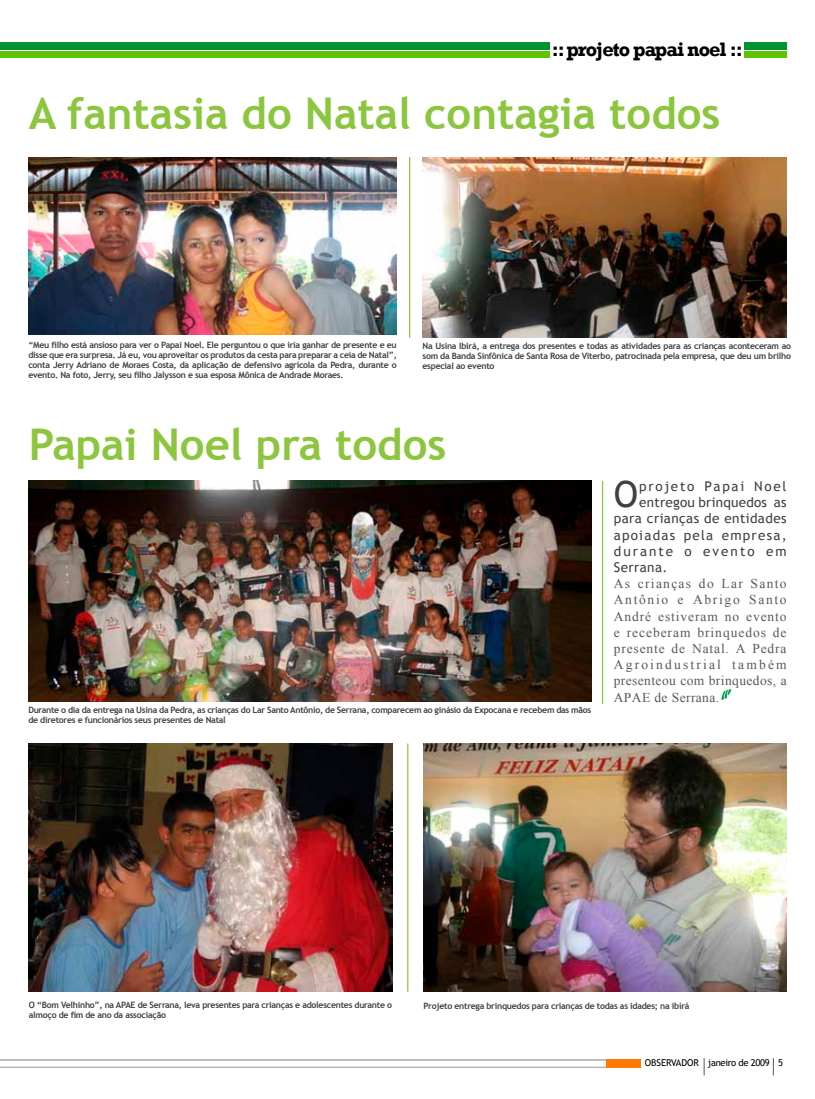
<style>
.page{position:relative;width:815px;height:1099px;background:#fff}
.page>*{position:absolute;margin:0;border:0;box-sizing:border-box;transform-origin:0 0}
.t1{font:700 43.75px "Trebuchet MS";color:#8cc63e}
.t2{font:36.12px "Trebuchet MS";color:#404041}
.t3{font:700 20px "Rockwell";letter-spacing:-.05em;color:#000}
.t4{font:13.5px/16.2px "Times New Roman";letter-spacing:.03em;color:#57595b;text-align:justify}
.t5{font:13.5px "Trebuchet MS";letter-spacing:.03em;color:#404041}
.t6{font:13.5px "Trebuchet MS";letter-spacing:.09em;color:#404041}
.t7{font:13.5px "Trebuchet MS";letter-spacing:.125em;color:#404041}
.t8{font:13.5px "Trebuchet MS";letter-spacing:.15em;color:#404041}
.t9{font:9.5px "Trebuchet MS";letter-spacing:-.03em;color:#000}
.t10{font:700 8.75px/10px "Trebuchet MS";letter-spacing:-.03em;color:#404041;text-align:justify}
</style>
<div class="page">
<hr style="left:0;top:1066px;width:611px;height:1px;background:#b1b3b6">
<hr style="left:0;top:1059px;width:611px;height:1px;background:#b1b3b6">
<div style="left:606px;top:1059px;width:35px;height:8px;background:#ff7900"></div>
<svg style="left:704px;top:1058px;width:1px;height:17px"></svg>
<svg style="left:773px;top:1058px;width:1px;height:17px"></svg>
<div style="left:0;top:43px;width:787px;height:7px;background:#009334"></div>
<div style="left:0;top:52px;width:787px;height:6px;background:#60c300"></div>
<hr style="left:409px;top:157px;width:1px;height:180px;background:#8cc63e">
<hr style="left:407px;top:743px;width:1px;height:248px;background:#8cc63e">
<hr style="left:602px;top:481px;width:1px;height:223px;background:#8cc63e">
<img style="left:29px;top:743px;width:363px;height:248px">
<img style="left:423px;top:743px;width:364px;height:248px">
<div style="left:551px;top:39px;width:193px;height:24px;background:#fff"></div>
<img style="left:29px;top:157px;width:368px;height:177px">
<img style="left:28px;top:481px;width:563px;height:220px">
<svg style="left:721px;top:689px;width:10px;height:11px"></svg>
<img style="left:423px;top:157px;width:364px;height:180px">
<h3 class="t3" style="left:552px;top:37px;width:193px">:: projeto papai noel ::</h3>
<h1 class="t1" style="left:29px;top:86px;width:693px">A fantasia do Natal contagia todos</h1>
<p class="t10" style="left:28px;top:340px;width:370px">“Meu filho está ansioso para ver o Papai Noel. Ele perguntou o que iria ganhar de presente e eu disse que era surpresa. Já eu, vou aproveitar os produtos da cesta para preparar a ceia de Natal”, conta Jerry Adriano de Moraes Costa, da aplicação de defensivo agrícola da Pedra, durante o evento. Na foto, Jerry, seu filho Jalysson e sua esposa Mônica de Andrade Moraes.</p>
<p class="t10" style="left:423px;top:341px;width:370px">Na Usina Ibirá, a entrega dos presentes e todas as atividades para as crianças aconteceram ao som da Banda Sinfônica de Santa Rosa de Viterbo, patrocinada pela empresa, que deu um brilho especial ao evento</p>
<h1 class="t1" style="left:29px;top:417px;width:419px">Papai Noel pra todos</h1>
<p class="t10" style="left:28px;top:705px;width:565px">Durante o dia da entrega na Usina da Pedra, as crianças do Lar Santo Antônio, de Serrana, comparecem ao ginásio da Expocana e recebem das mãos de diretores e funcionários seus presentes de Natal</p>
<h2 class="t2" style="left:614px;top:473px;width:26px">O</h2>
<h3 class="t7" style="left:639px;top:478px;width:149px">projeto Papai Noel</h3>
<h3 class="t5" style="left:639px;top:494px;width:149px">entregou brinquedos as</h3>
<h3 class="t5" style="left:614px;top:510px;width:174px">para crianças de entidades</h3>
<h3 class="t6" style="left:614px;top:527px;width:174px">apoiadas pela empresa,</h3>
<h3 class="t8" style="left:614px;top:543px;width:174px">durante o evento em</h3>
<h3 class="t5" style="left:614px;top:559px;width:55px">Serrana.</h3>
<h3 class="t4" style="left:614px;top:575px;width:174px">As crianças do Lar Santo Antônio e Abrigo Santo André estiveram no evento e receberam brinquedos de presente de Natal. A Pedra Agroindustrial também presenteou com brinquedos, a APAE de Serrana.</h3>
<p class="t10" style="left:29px;top:1000px;width:365px">O “Bom Velhinho”, na APAE de Serrana, leva presentes para crianças e adolescentes durante o almoço de fim de ano da associação</p>
<p class="t10" style="left:423px;top:1001px;width:268px">Projeto entrega brinquedos para crianças de todas as idades; na ibirá</p>
<p class="t9" style="left:645px;top:1057px;width:140px">OBSERVADOR janeiro de 2009 5</p>
</div>
